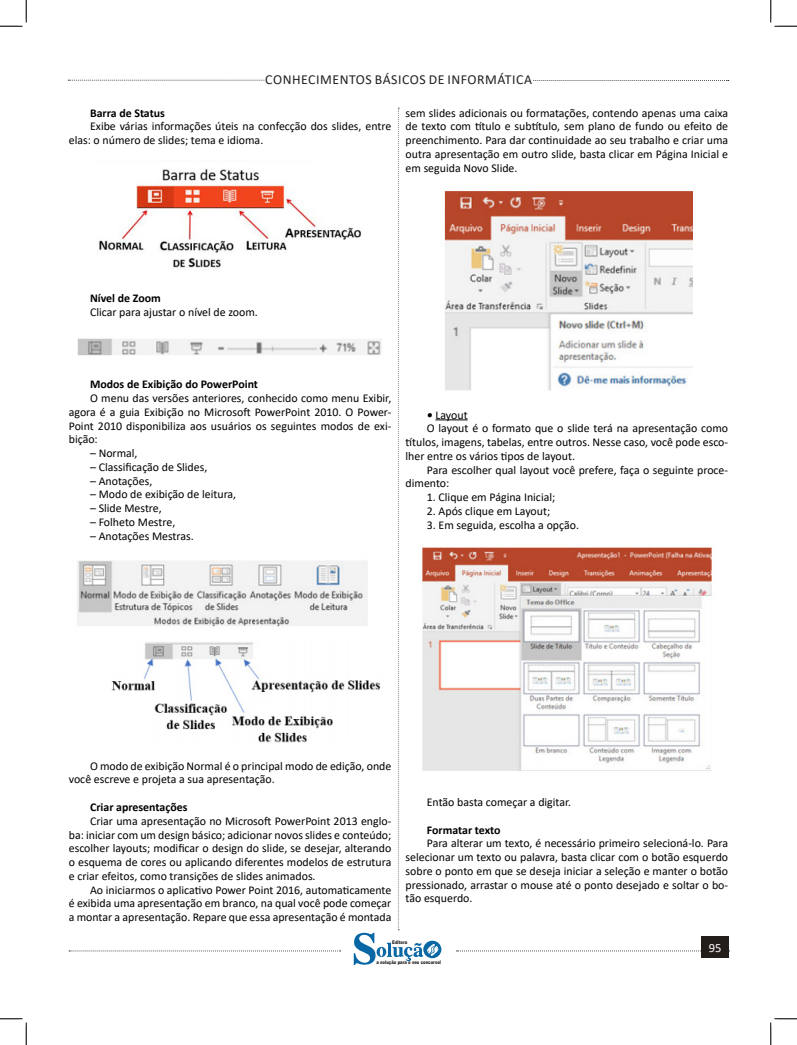
<style>
.page{position:relative;width:797px;height:1045px;background:#fff}
.page>*{position:absolute;margin:0;border:0;box-sizing:border-box;transform-origin:0 0}
.t1{font:13.75px "Calibri";letter-spacing:.04em;color:#231f20}
.t2{font:12.5px "Calibri";color:#fff}
.t3{font:11.88px/13.8px "Calibri";color:#000;text-align:justify}
.t4{font:700 11.88px "Calibri";color:#000}
.t5{font:900 5px "Arial";color:#231f20;scale:.76 1}
.s1{font-weight:700;font-style:italic}
</style>
<div class="page">
<svg style="left:69px;top:950px;width:271px;height:1px"></svg>
<svg style="left:68px;top:80px;width:197px;height:1px"></svg>
<svg style="left:533px;top:80px;width:195px;height:1px"></svg>
<svg style="left:456px;top:950px;width:245px;height:1px"></svg>
<div style="left:701px;top:936px;width:28px;height:22px;background:#241e1b"></div>
<svg style="left:354px;top:108px;width:87px;height:857px"></svg>
<img style="left:99px;top:160px;width:264px;height:114px">
<img style="left:77px;top:332px;width:308px;height:29px">
<img style="left:77px;top:556px;width:309px;height:186px">
<hr style="left:435px;top:419px;width:32px;height:1px;background:#000">
<img style="left:444px;top:191px;width:249px;height:200px">
<img style="left:418px;top:545px;width:294px;height:233px">
<svg style="left:0;top:0;width:27px;height:27px"></svg>
<svg style="left:0;top:1018px;width:27px;height:27px"></svg>
<svg style="left:770px;top:0;width:27px;height:27px"></svg>
<svg style="left:770px;top:1018px;width:27px;height:27px"></svg>
<p class="t1" style="left:265px;top:70px;width:268px">CONHECIMENTOS BÁSICOS DE INFORMÁTICA</p>
<p class="t1" style="left:371px;top:71px;width:56px">MATÉRIA</p>
<p class="t4" style="left:90px;top:104px;width:76px">Barra de Status</p>
<p class="t3" style="left:69px;top:119px;width:324px;text-indent:21px">Exibe várias informações úteis na confecção dos slides, entre elas: o número de slides; tema e idioma.</p>
<p class="t3" style="left:405px;top:106px;width:324px">sem slides adicionais ou formatações, contendo apenas uma caixa de texto com título e subtítulo, sem plano de fundo ou efeito de preenchimento. Para dar continuidade ao seu trabalho e criar uma outra apresentação em outro slide, basta clicar em Página Inicial e em seguida Novo Slide.</p>
<p class="t4" style="left:90px;top:290px;width:72px">Nível de Zoom</p>
<p class="t3" style="left:90px;top:304px;width:169px">Clicar para ajustar o nível de zoom.</p>
<p class="t4" style="left:90px;top:376px;width:169px">Modos de Exibição do PowerPoint</p>
<p class="t3" style="left:69px;top:391px;width:324px;text-indent:21px">O menu das versões anteriores, conhecido como menu Exibir, agora é a guia Exibição no Microsoft PowerPoint 2010. O Power-Point 2010 disponibiliza aos usuários os seguintes modos de exi&shy;bição:</p>
<p class="t3" style="left:90px;top:446px;width:49px">– Normal,</p>
<p class="t3" style="left:90px;top:460px;width:119px">– Classificação de Slides,</p>
<p class="t3" style="left:90px;top:473px;width:64px">– Anotações,</p>
<p class="t3" style="left:90px;top:487px;width:148px">– Modo de exibição de leitura,</p>
<p class="t3" style="left:90px;top:501px;width:73px">– Slide Mestre,</p>
<p class="t3" style="left:90px;top:515px;width:87px">– Folheto Mestre,</p>
<p class="t3" style="left:90px;top:528px;width:105px">– Anotações Mestras.</p>
<p class="t3" style="left:427px;top:407px;width:42px"><span class="s1">•</span> Layout</p>
<p class="t3" style="left:405px;top:421px;width:324px;text-indent:21px">O layout é o formato que o slide terá na apresentação como títulos, imagens, tabelas, entre outros. Nesse caso, você pode esco&shy;lher entre os vários tipos de layout.</p>
<p class="t3" style="left:405px;top:462px;width:324px;text-indent:21px">Para escolher qual layout você prefere, faça o seguinte proce&shy;dimento:</p>
<p class="t3" style="left:427px;top:490px;width:130px">1. Clique em Página Inicial;</p>
<p class="t3" style="left:427px;top:504px;width:125px">2. Após clique em Layout;</p>
<p class="t3" style="left:427px;top:517px;width:154px">3. Em seguida, escolha a opção.</p>
<p class="t3" style="left:69px;top:758px;width:324px;text-indent:21px">O modo de exibição Normal é o principal modo de edição, onde você escreve e projeta a sua apresentação.</p>
<p class="t4" style="left:90px;top:798px;width:99px">Criar apresentações</p>
<p class="t3" style="left:69px;top:813px;width:324px;text-indent:21px">Criar uma apresentação no Microsoft PowerPoint 2013 englo&shy;ba: iniciar com um design básico; adicionar novos slides e conteúdo; escolher layouts; modificar o design do slide, se desejar, alterando o esquema de cores ou aplicando diferentes modelos de estrutura e criar efeitos, como transições de slides animados.</p>
<p class="t3" style="left:69px;top:882px;width:324px;text-indent:21px">Ao iniciarmos o aplicativo Power Point 2016, automaticamente é exibida uma apresentação em branco, na qual você pode começar a montar a apresentação. Repare que essa apresentação é montada</p>
<p class="t3" style="left:427px;top:795px;width:146px">Então basta começar a digitar.</p>
<p class="t4" style="left:427px;top:821px;width:75px">Formatar texto</p>
<p class="t3" style="left:405px;top:836px;width:324px;text-indent:21px">Para alterar um texto, é necessário primeiro selecioná-lo. Para selecionar um texto ou palavra, basta clicar com o botão esquerdo sobre o ponto em que se deseja iniciar a seleção e manter o botão pressionado, arrastar o mouse até o ponto desejado e soltar o bo&shy;tão esquerdo.</p>
<p class="t5" style="left:392px;top:939px;width:21px">Editora</p>
<p class="t5" style="left:376px;top:959px;width:86px">a solução para o seu concurso!</p>
<p class="t2" style="left:709px;top:939px;width:14px">95</p>
</div>
